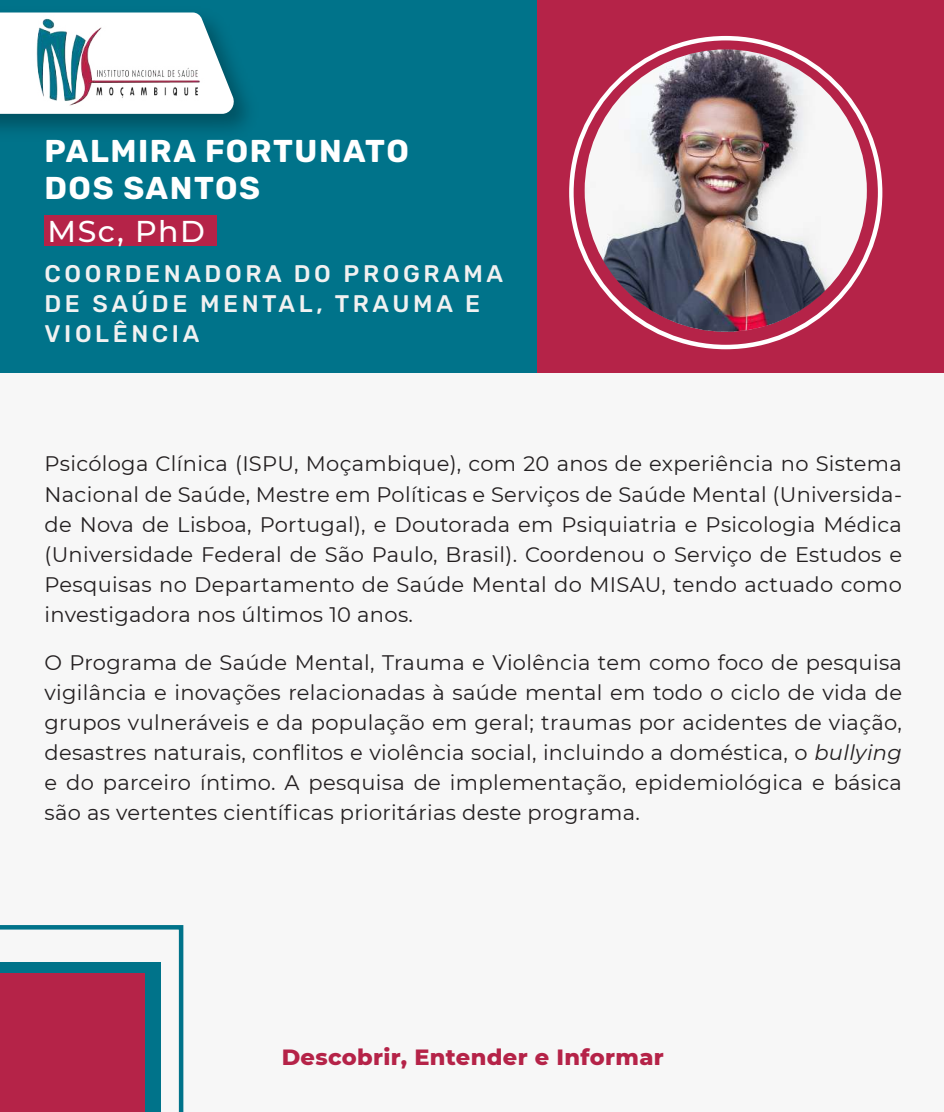
<style>
.page{position:relative;width:944px;height:1112px;background:#f7f7f7}
.page>*{position:absolute;margin:0;border:0;box-sizing:border-box;transform-origin:0 0}
.t1{font:700 31.5px/37.8px "Rubik";letter-spacing:.05em;color:#fff}
.t2{font:500 30px "Montserrat";letter-spacing:.05em;color:#fff}
.t3{font:300 24px/29.8px "Rubik";letter-spacing:.15em;color:#f1f1f1}
.t4{font:800 22.5px "Montserrat";letter-spacing:.015em;color:#b52348}
.t5{font:21px/30px "Montserrat";letter-spacing:.015em;color:#231f20;text-align:justify}
.s1{font-style:italic}
</style>
<div class="page">
<div style="left:26px;top:0;width:918px;height:372px;background:#b52348"></div>
<div style="left:0;top:0;width:536px;height:372px;background:#00738a"></div>
<div style="left:44px;top:215px;width:173px;height:31px;background:#b52348"></div>
<img style="left:0;top:12px;width:248px;height:118px">
<svg style="left:0;top:13px;width:236px;height:101px"></svg>
<img style="left:20px;top:15px;width:188px;height:97px">
<svg style="left:0;top:925px;width:183px;height:187px"></svg>
<div style="left:0;top:961px;width:160px;height:151px;background:#00738a"></div>
<div style="left:0;top:973px;width:145px;height:139px;background:#b52348"></div>
<img style="left:585px;top:49px;width:282px;height:283px;border-radius:141px">
<h1 class="t1" style="left:44px;top:133px;width:366px">PALMIRA FORTUNATO<br>DOS SANTOS</h1>
<h2 class="t2" style="left:48px;top:210px;width:159px">MSc, PhD</h2>
<p class="t3" style="left:44px;top:259px;width:460px">COORDENADORA DO PROGRAMA<br>DE SAÚDE MENTAL, TRAUMA E<br>VIOLÊNCIA</p>
<p class="t5" style="left:44px;top:448px;width:859px">Psicóloga Clínica (ISPU, Moçambique), com 20 anos de experiência no Sistema Nacional de Saúde, Mestre em Políticas e Serviços de Saúde Mental (Universida&shy;de Nova de Lisboa, Portugal), e Doutorada em Psiquiatria e Psicologia Médica (Universidade Federal de São Paulo, Brasil). Coordenou o Serviço de Estudos e Pesquisas no Departamento de Saúde Mental do MISAU, tendo actuado como investigadora nos últimos 10 anos.</p>
<p class="t5" style="left:44px;top:646px;width:859px">O Programa de Saúde Mental, Trauma e Violência tem como foco de pesquisa vigilância e inovações relacionadas à saúde mental em todo o ciclo de vida de grupos vulneráveis e da população em geral; traumas por acidentes de viação, desastres naturais, conflitos e violência social, incluindo a doméstica, o <span class="s1">bullying </span>e do parceiro íntimo. A pesquisa de implementação, epidemiológica e básica são as vertentes científicas prioritárias deste programa.</p>
<p class="t4" style="left:282px;top:1040px;width:384px">Descobrir, Entender e Informar</p>
</div>
